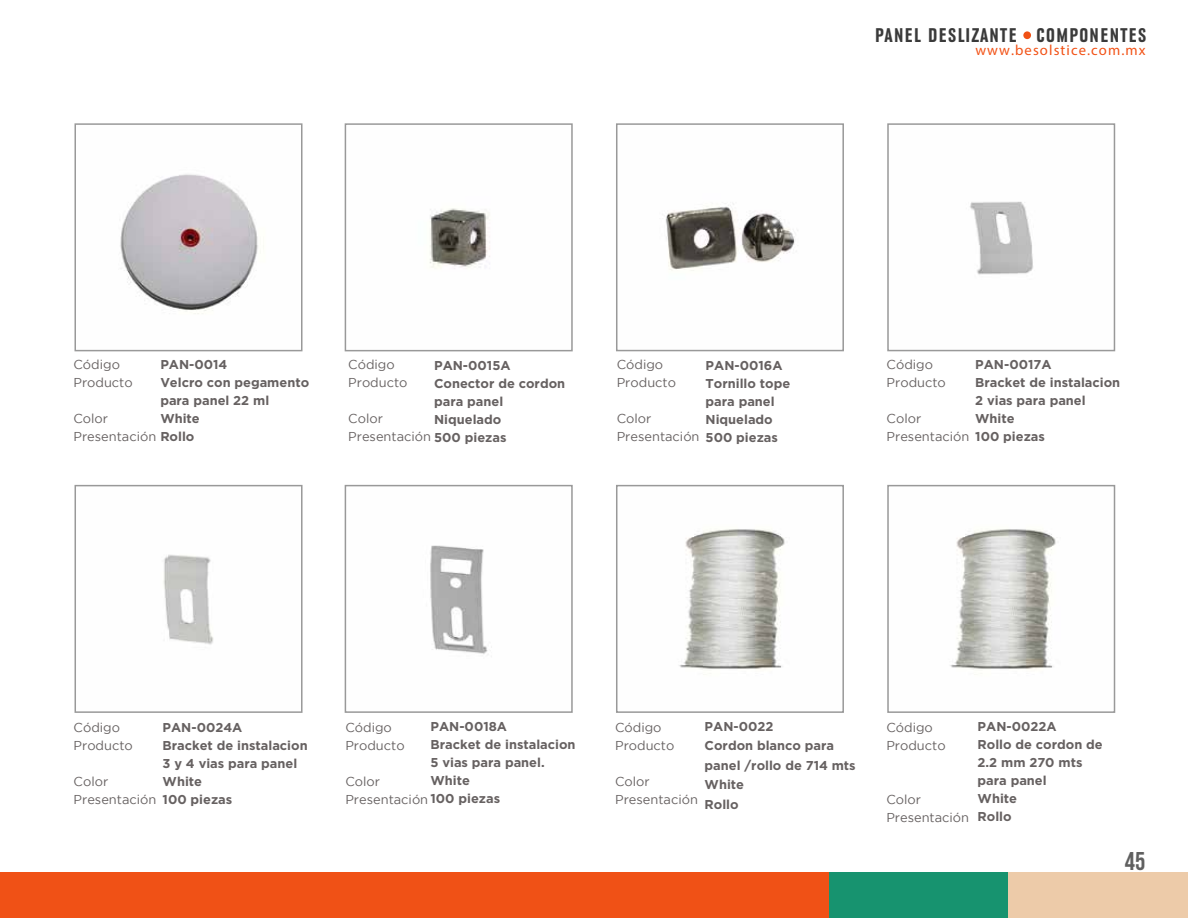
<style>
.page{position:relative;width:1188px;height:918px;background:#fff}
.page>*{position:absolute;margin:0;border:0;box-sizing:border-box;transform-origin:0 0}
.t1{font:25.65px "Bebas Neue";color:#606060}
.t2{font:700 condensed 20.7px "URW Grotesk TOT";letter-spacing:.07em;color:#3a3a3a}
.t3{font:14.7px "Myriad Pro";letter-spacing:.075em;color:#f25216}
.t4{font:700 12.9px/18px "Gotham";color:#666161}
.t5{font:12.9px/18px "Gotham";color:#666161}
.s1{font-weight:700}
</style>
<div class="page">
<img style="left:163px;top:554px;width:51px;height:91px">
<img style="left:430px;top:545px;width:62px;height:109px">
<img style="left:429px;top:208px;width:61px;height:61px">
<img style="left:950px;top:529px;width:106px;height:145px">
<img style="left:679px;top:529px;width:106px;height:145px">
<img style="left:970px;top:201px;width:63px;height:74px">
<img style="left:665px;top:203px;width:133px;height:68px">
<img style="left:120px;top:174px;width:144px;height:140px">
<div style="left:74px;top:123px;width:229px;height:228px;border:2px solid #999"></div>
<div style="left:345px;top:123px;width:228px;height:228px;border:2px solid #999"></div>
<div style="left:616px;top:123px;width:228px;height:228px;border:2px solid #999"></div>
<div style="left:887px;top:123px;width:228px;height:228px;border:2px solid #999"></div>
<div style="left:887px;top:485px;width:228px;height:228px;border:2px solid #999"></div>
<div style="left:616px;top:485px;width:228px;height:228px;border:2px solid #999"></div>
<div style="left:345px;top:485px;width:228px;height:228px;border:2px solid #999"></div>
<div style="left:75px;top:485px;width:228px;height:228px;border:2px solid #999"></div>
<div style="left:0;top:873px;width:829px;height:45px;background:#f05116"></div>
<div style="left:829px;top:873px;width:179px;height:45px;background:#17936f"></div>
<div style="left:1008px;top:873px;width:180px;height:45px;background:#edcba9"></div>
<div style="left:1023px;top:31px;width:8px;height:8px;background:#f05116;border-radius:50%"></div>
<h2 class="t2" style="left:875px;top:24px;width:273px">PANEL DESLIZANTE - COMPONENTES</h2>
<p class="t3" style="left:975px;top:41px;width:172px">www.besolstice.com.mx</p>
<p class="t5" style="left:73px;top:355px;width:61px">Código<br>Producto</p>
<p class="t5" style="left:73px;top:409px;width:36px">Color</p>
<p class="t4" style="left:160px;top:356px;width:69px">PAN-0014</p>
<p class="t4" style="left:160px;top:374px;width:150px">Velcro con pegamento</p>
<p class="t4" style="left:160px;top:392px;width:110px">para panel 22 ml</p>
<p class="t4" style="left:160px;top:410px;width:41px">White</p>
<p class="t5" style="left:73px;top:427px;width:122px">Presentación <span class="s1">Rollo</span></p>
<p class="t5" style="left:348px;top:355px;width:61px">Código<br>Producto</p>
<p class="t5" style="left:348px;top:409px;width:36px">Color</p>
<p class="t4" style="left:434px;top:356px;width:78px">PAN-0015A</p>
<p class="t4" style="left:434px;top:374px;width:133px">Conector de cordon</p>
<p class="t4" style="left:434px;top:392px;width:71px">para panel</p>
<p class="t4" style="left:434px;top:410px;width:69px">Niquelado</p>
<p class="t5" style="left:348px;top:427px;width:160px">Presentación <span class="s1">500 piezas</span></p>
<p class="t5" style="left:617px;top:355px;width:61px">Código<br>Producto</p>
<p class="t5" style="left:617px;top:409px;width:84px">Color<br>Presentación</p>
<p class="t5" style="left:887px;top:356px;width:61px">Código<br>Producto</p>
<p class="t5" style="left:887px;top:410px;width:84px">Color<br>Presentación</p>
<p class="t4" style="left:706px;top:357px;width:86px">PAN-0016A<br>Tornillo tope para panel<br>Niquelado<br>500 piezas</p>
<p class="t4" style="left:975px;top:356px;width:147px">PAN-0017A<br>Bracket de instalacion<br>2 vias para panel<br>White<br>100 piezas</p>
<p class="t5" style="left:74px;top:718px;width:61px">Código<br>Producto</p>
<p class="t5" style="left:74px;top:772px;width:84px">Color<br>Presentación</p>
<p class="t4" style="left:163px;top:718px;width:147px">PAN-0024A<br>Bracket de instalacion<br>3 y 4 vias para panel<br>White<br>100 piezas</p>
<p class="t4" style="left:431px;top:717px;width:147px">PAN-0018A<br>Bracket de instalacion<br>5 vias para panel.<br>White<br>100 piezas</p>
<p class="t4" style="left:705px;top:716px;width:153px;line-height:19.5px">PAN-0022<br>Cordon blanco para panel /rollo de 714 mts<br>White<br>Rollo</p>
<p class="t4" style="left:978px;top:717px;width:127px">PAN-0022A<br>Rollo de cordon de<br>2.2 mm 270 mts para panel<br>White<br>Rollo</p>
<p class="t5" style="left:345px;top:718px;width:61px">Código<br>Producto</p>
<p class="t5" style="left:345px;top:772px;width:84px">Color<br>Presentación</p>
<p class="t5" style="left:615px;top:718px;width:61px">Código<br>Producto</p>
<p class="t5" style="left:615px;top:772px;width:84px">Color<br>Presentación</p>
<p class="t5" style="left:886px;top:718px;width:61px">Código<br>Producto</p>
<p class="t5" style="left:886px;top:790px;width:84px">Color<br>Presentación</p>
<h1 class="t1" style="left:1125px;top:847px;width:22px">45</h1>
</div>
